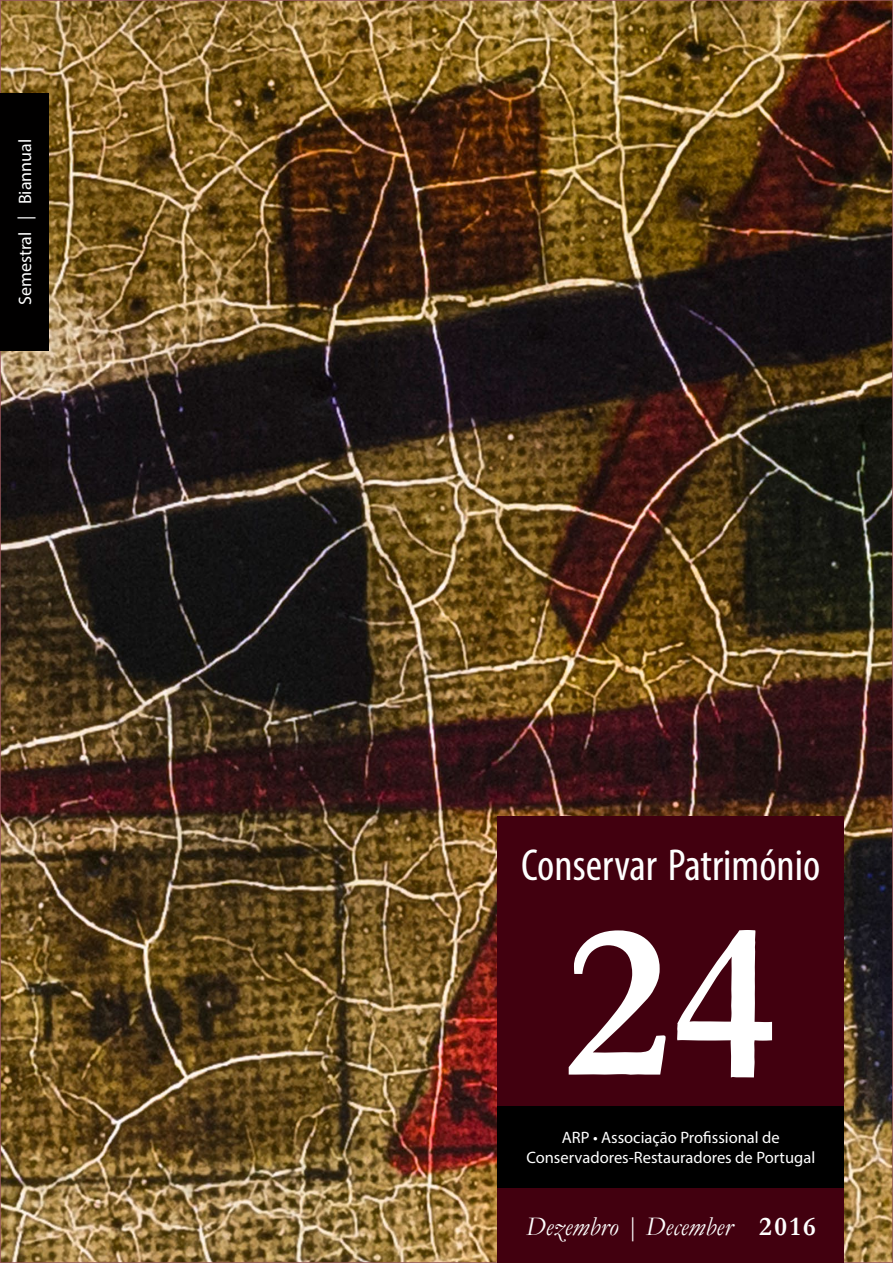
<style>
.page{position:relative;width:893px;height:1263px;background:#fff}
.page>*{position:absolute;margin:0;border:0;box-sizing:border-box;transform-origin:0 0}
.Número{font:700 225px "Garamond";color:#fff}
.Revista{font:condensed 45px "Myriad Pro";color:#fff}
.Data{font:italic 27px "Garamond";color:#fff}
.t1{font:18px "Myriad Pro";color:#fff}
.t2{font:16.5px/19.8px "Myriad Pro";color:#fff;text-align:center}
.s1{font-weight:700;font-style:normal}
</style>
<div class="page">
<img style="left:3px;top:3px;width:887px;height:1257px">
<div style="left:497px;top:1106px;width:347px;height:82px;background:#000"></div>
<div style="left:0;top:94px;width:49px;height:257px;background:#010000"></div>
<div style="left:497px;top:1188px;width:347px;height:75px;background:#42000f"></div>
<div style="left:497px;top:816px;width:347px;height:290px;background:#42000f"></div>
<p class="t1" style="left:14px;top:305px;width:168px;rotate:-90deg">Semestral | Biannual</p>
<p class="Revista" style="left:521px;top:838px;width:301px">Conservar Património</p>
<p class="Número" style="left:564px;top:851px;width:214px">24</p>
<p class="t2" style="left:526px;top:1128px;width:290px">ARP • Associação Profissional de<br>Conservadores-Restauradores de Portugal</p>
<p class="Data" style="left:526px;top:1208px;width:292px">Dezembro | December <span class="s1">2016</span></p>
</div>
